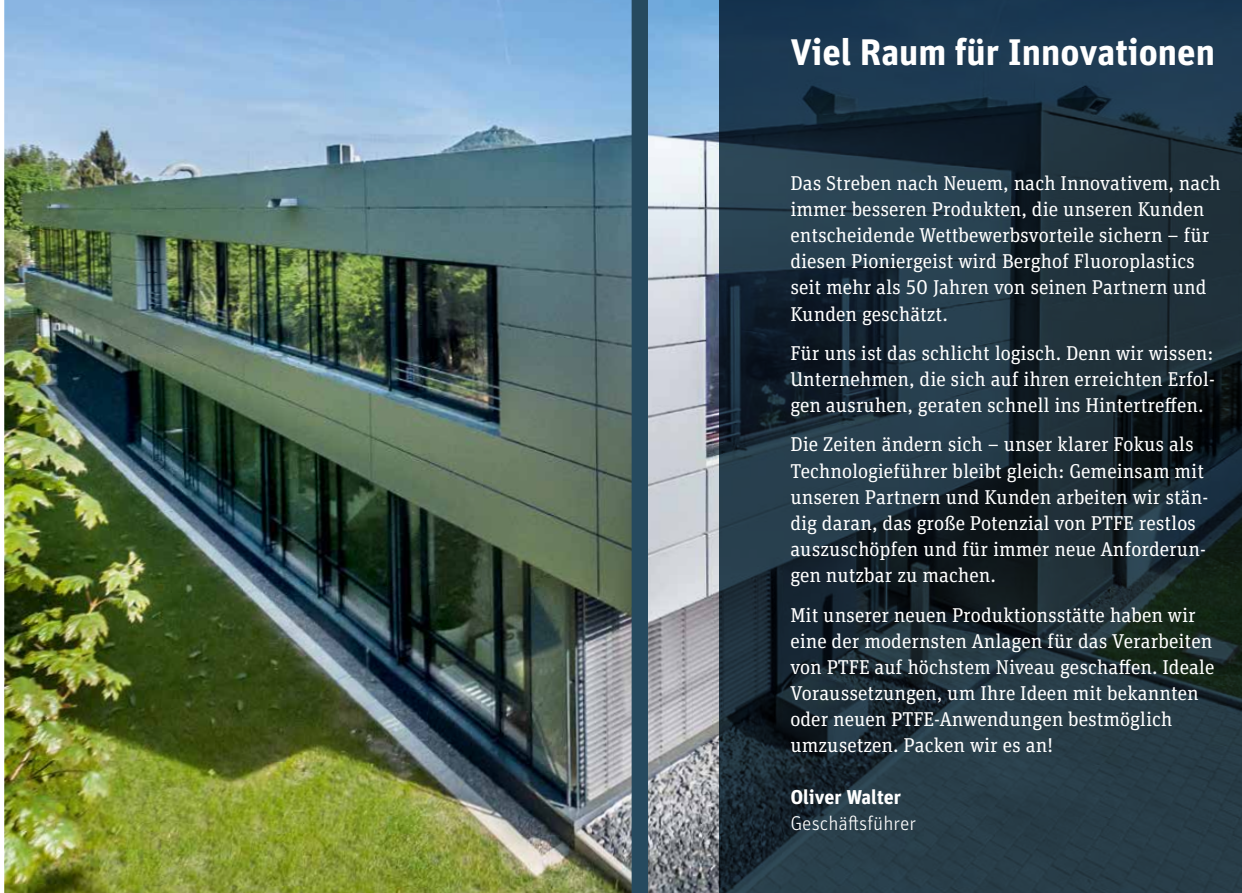
<style>
.page{position:relative;width:1242px;height:893px;background:#fff}
.page>*{position:absolute;margin:0;border:0;box-sizing:border-box;transform-origin:0 0}
.t1{font:700 36.9px "Unit Pro";color:#fff}
.t2{font:19.95px/26.1px "Unit Slab Pro";color:#fff}
.t3{font:300 19.95px "Unit Pro";color:#fff}
.t4{font:700 19.95px "Unit Pro";color:#fff}
</style>
<div class="page">
<div style="left:591px;top:0;width:134px;height:893px;background:#264a5f"></div>
<img style="left:4px;top:0;width:627px;height:893px">
<img style="left:649px;top:0;width:69px;height:893px">
<svg style="left:718px;top:0;width:524px;height:893px;background:#1e313d"></svg>
<h1 class="t1" style="left:790px;top:25px;width:426px">Viel Raum für Innovationen</h1>
<p class="t2" style="left:790px;top:169px;width:432px">Das Streben nach Neuem, nach Innovativem, nach immer besseren Produkten, die unseren Kunden entscheidende Wettbewerbsvorteile sichern – für diesen Pioniergeist wird Berghof Fluoroplastics seit mehr als 50 Jahren von seinen Partnern und Kunden geschätzt.</p>
<p class="t2" style="left:790px;top:339px;width:426px;text-align:justify">Für uns ist das schlicht logisch. Denn wir wissen:<br>Unternehmen, die sich auf ihren erreichten Erfol&shy;gen ausruhen, geraten schnell ins Hintertreffen.</p>
<p class="t2" style="left:790px;top:431px;width:419px">Die Zeiten ändern sich – unser klarer Fokus als Technologieführer bleibt gleich: Gemeinsam mit unseren Partnern und Kunden arbeiten wir stän&shy;dig daran, das große Potenzial von PTFE restlos auszuschöpfen und für immer neue Anforderun&shy;gen nutzbar zu machen.</p>
<p class="t2" style="left:790px;top:601px;width:426px">Mit unserer neuen Produktionsstätte haben wir eine der modernsten Anlagen für das Verarbeiten von PTFE auf höchstem Niveau geschaffen. Ideale Voraussetzungen, um Ihre Ideen mit bekannten oder neuen PTFE-Anwendungen bestmöglich umzusetzen. Packen wir es an!</p>
<p class="t4" style="left:790px;top:783px;width:112px">Oliver Walter</p>
<p class="t3" style="left:790px;top:810px;width:127px">Geschäftsführer</p>
</div>
